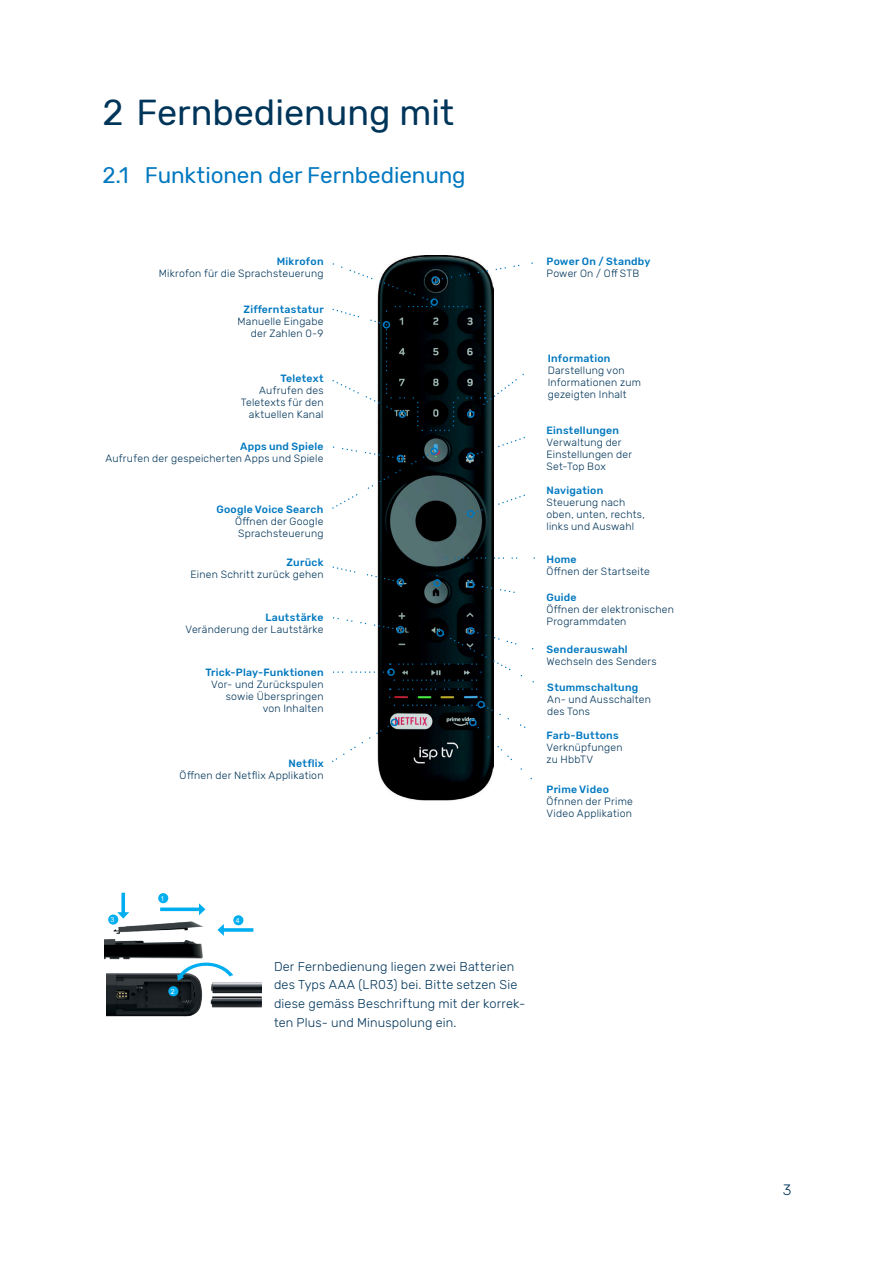
<style>
.page{position:relative;width:894px;height:1263px;background:#fff}
.page>*{position:absolute;margin:0;border:0;box-sizing:border-box;transform-origin:0 0}
.t1{font:36px "Rubik";color:#00355a}
.t2{font:22.5px "Rubik";letter-spacing:-.005em;color:#0078c0}
.t3{font:300 15px "Rubik";color:#00355a}
.t4{font:300 12.75px/18.8px "Rubik";letter-spacing:.01em;color:#00355a}
.t5{font:300 10.5px/12px "Rubik";letter-spacing:.02em;color:#00355a}
.t6{font:500 10.5px "Rubik";letter-spacing:.02em;color:#0078c0}
.t7{font:7.05px "Arial";color:#fff}
</style>
<div class="page">
<svg style="left:104px;top:892px;width:157px;height:125px"></svg>
<img style="left:377px;top:256px;width:116px;height:545px">
<svg style="left:332px;top:565px;width:66px;height:18px"></svg>
<div style="left:396px;top:578px;width:8px;height:8px;border:2px solid #0078c0;border-radius:50%"></div>
<svg style="left:332px;top:261px;width:201px;height:253px"></svg>
<div style="left:467px;top:510px;width:7px;height:7px;border:2px solid #0078c0;border-radius:50%"></div>
<svg style="left:436px;top:557px;width:99px;height:41px"></svg>
<div style="left:433px;top:579px;width:8px;height:8px;border:2px solid #0078c0;border-radius:50%"></div>
<svg style="left:332px;top:616px;width:202px;height:171px"></svg>
<div style="left:436px;top:629px;width:8px;height:8px;border:2px solid #0078c0;border-radius:50%"></div>
<h1 class="t1" style="left:102px;top:91px;width:353px">2 Fernbedienung mit</h1>
<h2 class="t2" style="left:102px;top:162px;width:365px">2.1 Funktionen der Fernbedienung</h2>
<p class="t6" style="left:277px;top:256px;width:48px">Mikrofon</p>
<p class="t5" style="left:159px;top:268px;width:166px">Mikrofon für die Sprachsteuerung</p>
<p class="t6" style="left:243px;top:303px;width:82px">Zifferntastatur</p>
<p class="t5" style="left:237px;top:315px;width:88px;text-align:right">Manuelle Eingabe der Zahlen 0-9</p>
<p class="t6" style="left:280px;top:372px;width:45px">Teletext</p>
<p class="t5" style="left:241px;top:384px;width:84px;text-align:right">Aufrufen des<br>Teletexts für den aktuellen Kanal</p>
<p class="t6" style="left:240px;top:440px;width:85px">Apps und Spiele</p>
<p class="t5" style="left:105px;top:453px;width:220px">Aufrufen der gespeicherten Apps und Spiele</p>
<p class="t6" style="left:216px;top:503px;width:108px">Google Voice Search</p>
<p class="t5" style="left:235px;top:515px;width:90px">Öffnen der Google<br>Sprachsteuerung</p>
<p class="t6" style="left:286px;top:557px;width:39px">Zurück</p>
<p class="t5" style="left:190px;top:569px;width:135px">Einen Schritt zurück gehen</p>
<p class="t6" style="left:265px;top:612px;width:60px">Lautstärke</p>
<p class="t5" style="left:185px;top:624px;width:140px">Veränderung der Lautstärke</p>
<p class="t6" style="left:205px;top:666px;width:120px">Trick-Play-Funktionen</p>
<p class="t5" style="left:211px;top:678px;width:114px;text-align:right">Vor- und Zurückspulen sowie Überspringen von Inhalten</p>
<p class="t6" style="left:288px;top:757px;width:37px">Netflix</p>
<p class="t5" style="left:179px;top:769px;width:145px">Öffnen der Netflix Applikation</p>
<p class="t6" style="left:546px;top:256px;width:105px">Power On / Standby</p>
<p class="t5" style="left:546px;top:268px;width:94px">Power On / Off STB</p>
<p class="t6" style="left:547px;top:353px;width:64px">Information</p>
<p class="t5" style="left:547px;top:365px;width:95px">Darstellung von<br>Informationen zum gezeigten Inhalt</p>
<p class="t6" style="left:546px;top:425px;width:74px">Einstellungen</p>
<p class="t5" style="left:546px;top:437px;width:87px">Verwaltung der<br>Einstellungen der<br>Set-Top Box</p>
<p class="t6" style="left:546px;top:484px;width:58px">Navigation</p>
<p class="t5" style="left:546px;top:496px;width:100px">Steuerung nach oben, unten, rechts, links und Auswahl</p>
<p class="t6" style="left:546px;top:553px;width:32px">Home</p>
<p class="t5" style="left:546px;top:565px;width:105px">Öffnen der Startseite</p>
<p class="t6" style="left:546px;top:592px;width:32px">Guide</p>
<p class="t5" style="left:546px;top:604px;width:129px">Öffnen der elektronischen<br>Programmdaten</p>
<p class="t6" style="left:546px;top:643px;width:83px">Senderauswahl</p>
<p class="t5" style="left:546px;top:655px;width:111px">Wechseln des Senders</p>
<p class="t6" style="left:547px;top:681px;width:93px">Stummschaltung</p>
<p class="t5" style="left:547px;top:693px;width:105px">An- und Ausschalten des Tons</p>
<p class="t6" style="left:546px;top:730px;width:74px">Farb-Buttons</p>
<p class="t5" style="left:546px;top:742px;width:78px">Verknüpfungen zu HbbTV</p>
<p class="t6" style="left:546px;top:783px;width:64px">Prime Video</p>
<p class="t5" style="left:546px;top:795px;width:88px">Öfnnen der Prime<br>Video Applikation</p>
<p class="t7" style="left:111px;top:917px;width:5px">3</p>
<p class="t7" style="left:161px;top:896px;width:5px">1</p>
<p class="t7" style="left:171px;top:989px;width:5px">2</p>
<p class="t7" style="left:236px;top:918px;width:5px">4</p>
<p class="t4" style="left:274px;top:957px;width:253px">Der Fernbedienung liegen zwei Batterien des Typs AAA (LR03) bei. Bitte setzen Sie diese gemäss Beschriftung mit der korrek&shy;ten Plus- und Minuspolung ein.</p>
<h3 class="t3" style="left:782px;top:1181px;width:10px">3</h3>
</div>
